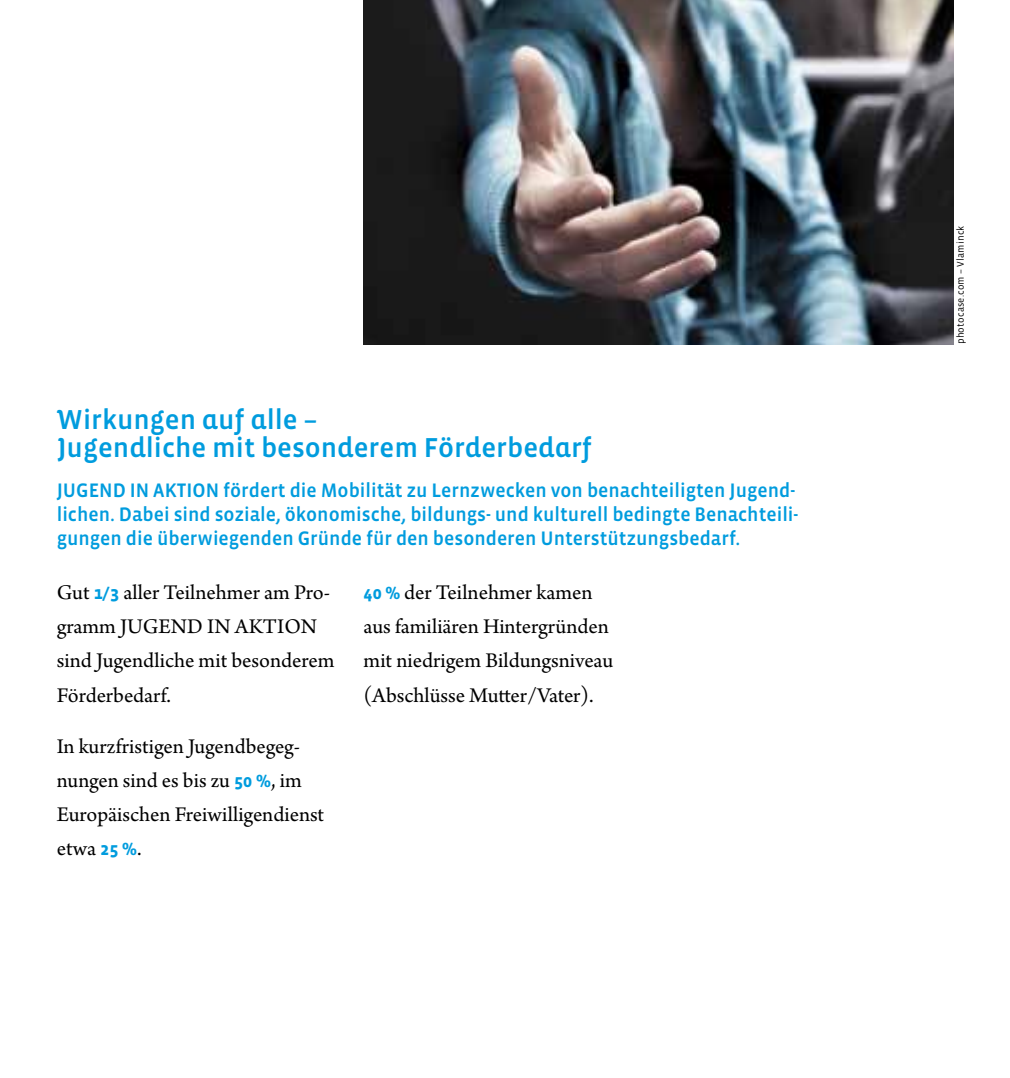
<style>
.page{position:relative;width:1010px;height:1078px;background:#fff}
.page>*{position:absolute;margin:0;border:0;box-sizing:border-box;transform-origin:0 0}
.t1{font:28px/28px "Vista Sans Alt Med";color:#009cde}
.t2{font:22px/34px "Arno Pro";color:#000}
.t3{font:20px/24px "Vista Sans Med";color:#009cde}
.t4{font:10px "Vista Sans";letter-spacing:.02em;color:#000}
.s1{font-family:"Vista Sans";font-weight:700;font-size:18px;color:#009cde}
</style>
<div class="page">
<img style="left:363px;top:0;width:589px;height:344px">
<p class="t1" style="left:57px;top:406px;width:536px">Wirkungen auf alle –<br>Jugendliche mit besonderem Förderbedarf</p>
<p class="t3" style="left:57px;top:479px;width:743px">JUGEND IN AKTION fördert die Mobilität zu Lernzwecken von benachteiligten Jugend&shy;lichen. Dabei sind soziale, ökonomische, bildungs- und kulturell bedingte Benachteili&shy;gungen die überwiegenden Gründe für den besonderen Unterstützungsbedarf.</p>
<p class="t2" style="left:57px;top:577px;width:279px">Gut <span class="s1">1/3</span> aller Teilnehmer am Pro&shy;gramm JUGEND IN AKTION sind Jugendliche mit besonderem<br>Förderbedarf.</p>
<p class="t2" style="left:57px;top:730px;width:269px">In kurzfristigen Jugendbegeg&shy;nungen sind es bis zu <span class="s1">50 %</span>, im<br>Europäischen Freiwilligendienst etwa <span class="s1">25 %</span>.</p>
<p class="t2" style="left:363px;top:577px;width:251px"><span class="s1">40 %</span> der Teilnehmer kamen aus familiären Hintergründen mit niedrigem Bildungsniveau (Abschlüsse Mutter/Vater).</p>
<p class="t4" style="left:955px;top:344px;width:120px;rotate:-90deg">photocase.com – Vlaminck</p>
</div>
